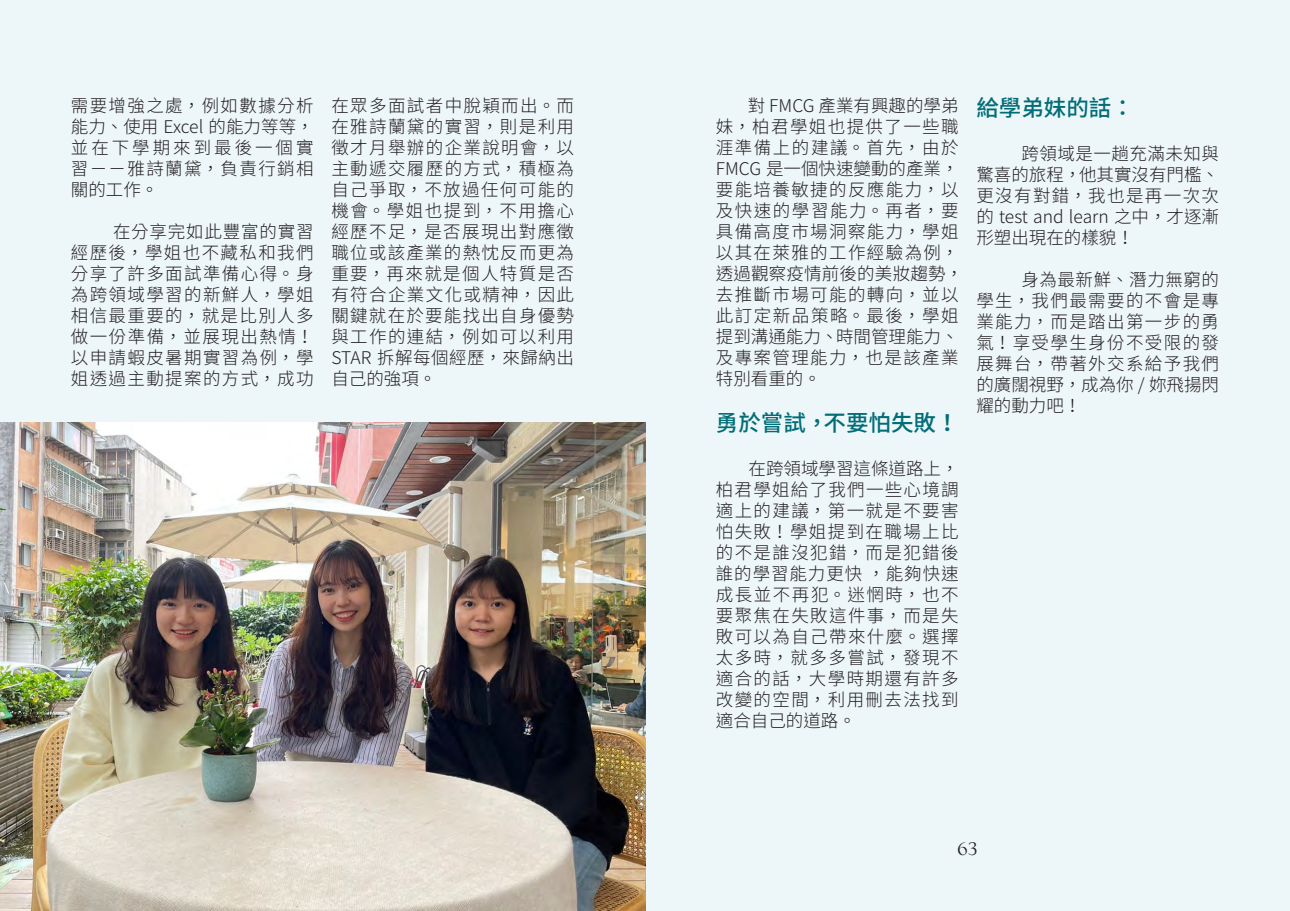
<style>
.page{position:relative;width:1290px;height:911px;background:#edf6f9}
.page>*{position:absolute;margin:0;border:0;box-sizing:border-box;transform-origin:0 0}
.t1{font:500 22.5px "Noto Sans CJ Ktc";color:#006d77}
.t2{font:300 17.5px/21px "Noto Sans CJ Ktc";letter-spacing:.08em;color:#231f20;text-align:justify}
.t3{font:17.5px "Felix Titling";color:#231f20}
</style>
<div class="page">
<img style="left:0;top:423px;width:645px;height:488px">
<p class="t2" style="left:71px;top:95px;width:244px">需要增強之處，例如數據分析能力、使用 Excel 的能力等等，並在下學期來到最後一個實習－－雅詩蘭黛，負責行銷相關的工作。</p>
<p class="t2" style="left:71px;top:221px;width:244px;text-indent:42px">在分享完如此豐富的實習經歷後，學姐也不藏私和我們分享了許多面試準備心得。身為跨領域學習的新鮮人，學姐相信最重要的，就是比別人多做一份準備，並展現出熱情！以申請蝦皮暑期實習為例，學姐透過主動提案的方式，成功</p>
<p class="t2" style="left:331px;top:95px;width:244px">在眾多面試者中脫穎而出。而在雅詩蘭黛的實習，則是利用徵才月舉辦的企業說明會，以主動遞交履歷的方式，積極為自己爭取，不放過任何可能的機會。學姐也提到，不用擔心經歷不足，是否展現出對應徵職位或該產業的熱忱反而更為重要，再來就是個人特質是否有符合企業文化或精神，因此關鍵就在於要能找出自身優勢與工作的連結，例如可以利用STAR 拆解每個經歷，來歸納出自己的強項。</p>
<p class="t2" style="left:716px;top:95px;width:249px;text-align:left;text-indent:32px">對 FMCG 產業有興趣的學弟妹，柏君學姐也提供了一些職涯準備上的建議。首先，由於<br>FMCG 是一個快速變動的產業，要能培養敏捷的反應能力，以及快速的學習能力。再者，要具備高度市場洞察能力，學姐以其在萊雅的工作經驗為例，透過觀察疫情前後的美妝趨勢，去推斷市場可能的轉向，並以此訂定新品策略。最後，學姐提到溝通能力、時間管理能力、及專案管理能力，也是該產業特別看重的。</p>
<p class="t1" style="left:716px;top:410px;width:244px">勇於嘗試，不要怕失敗！</p>
<p class="t2" style="left:716px;top:458px;width:244px;text-indent:33px">在跨領域學習這條道路上，柏君學姐給了我們一些心境調適上的建議，第一就是不要害怕失敗！學姐提到在職場上比的不是誰沒犯錯，而是犯錯後誰的學習能力更快 ，能夠快速成長並不再犯。迷惘時，也不要聚焦在失敗這件事，而是失敗可以為自己帶來什麼。選擇太多時，就多多嘗試，發現不適合的話，大學時期還有許多改變的空間，利用刪去法找到適合自己的道路。</p>
<p class="t1" style="left:976px;top:95px;width:159px">給學弟妹的話：</p>
<p class="t2" style="left:976px;top:143px;width:244px;text-indent:45px">跨領域是一趟充滿未知與驚喜的旅程，他其實沒有門檻、更沒有對錯，我也是再一次次的 test and learn 之中，才逐漸形塑出現在的樣貌！</p>
<p class="t2" style="left:976px;top:269px;width:244px;text-indent:45px">身為最新鮮、潛力無窮的學生，我們最需要的不會是專業能力，而是踏出第一步的勇氣！享受學生身份不受限的發展舞台，帶著外交系給予我們的廣闊視野，成為你 / 妳飛揚閃耀的動力吧！</p>
<p class="t3" style="left:957px;top:839px;width:22px">63</p>
</div>
